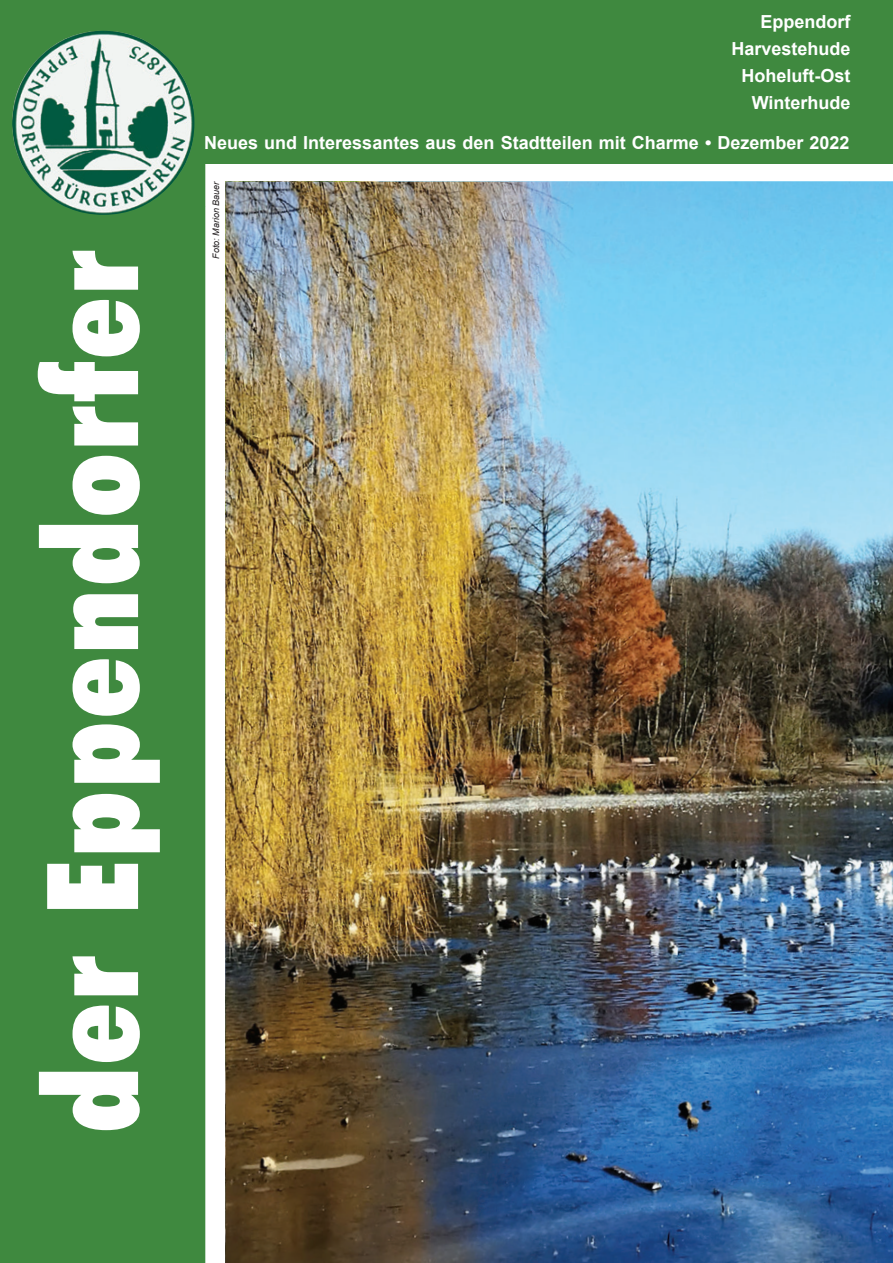
<style>
.page{position:relative;width:893px;height:1263px;background:#fff}
.page>*{position:absolute;margin:0;border:0;box-sizing:border-box;transform-origin:0 0}
.t1{font:900 condensed 127.5px "Futura BT";letter-spacing:.03em;color:#fff}
.t2{font:700 18px/27px "Arial";color:#fff;text-align:right}
.t3{font:italic 9px "Arial";color:#231f20}
</style>
<div class="page">
<div style="left:0;top:0;width:893px;height:164px;background:#3f893f"></div>
<div style="left:0;top:30px;width:205px;height:1233px;background:#3f893f"></div>
<img style="left:12px;top:31px;width:182px;height:184px">
<img style="left:225px;top:182px;width:668px;height:1081px">
<h1 class="t1" style="left:15px;top:1133px;width:885px;rotate:-90deg">der Eppendorfer</h1>
<p class="t2" style="left:731px;top:9px;width:121px">Eppendorf<br>Harvestehude<br>Hoheluft-Ost<br>Winterhude</p>
<p class="t2" style="left:204px;top:130px;width:647px">Neues und Interessantes aus den Stadtteilen mit Charme • Dezember 2022</p>
<p class="t3" style="left:210px;top:259px;width:79px;rotate:-90deg">Foto: Marion Bauer</p>
</div>
